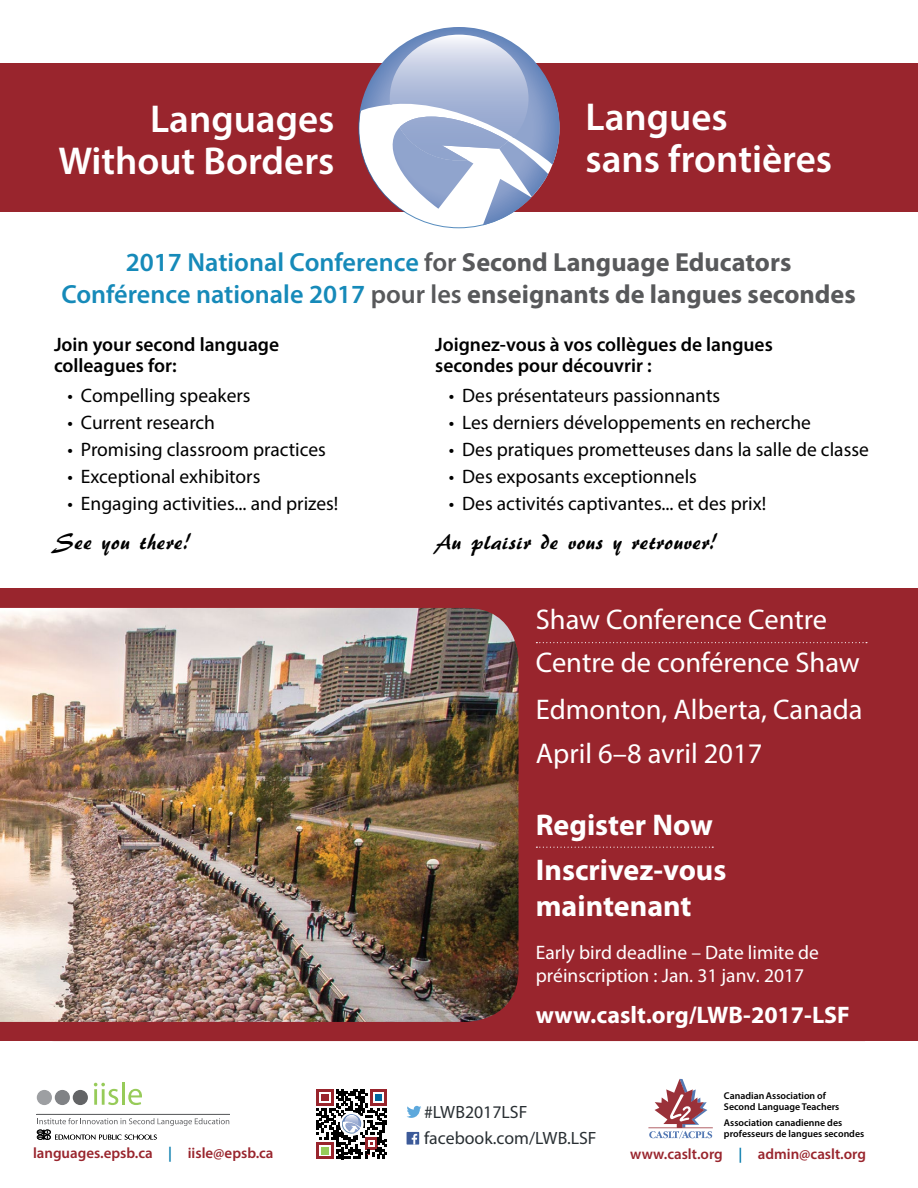
<style>
.page{position:relative;width:918px;height:1188px;background:#fff}
.page>*{position:absolute;margin:0;border:0;box-sizing:border-box;transform-origin:0 0}
.t1{font:600 39px/42px "Myriad Pro";color:#fff;text-align:right}
.t2{font:700 30px/45px "Myriad Pro";color:#fff}
.t3{font:28.5px/43.2px "Myriad Pro";color:#fff}
.t4{font:700 26.25px/31.5px "Myriad Pro";color:#58595b;text-align:center}
.t5{font:700 24px "Myriad Pro";color:#fff}
.t6{font:22.5px "ARBERKLEY";letter-spacing:.03em;color:#000}
.t7{font:19.5px "Myriad Pro";color:#000}
.t8{font:600 19.5px/21px "Myriad Pro";color:#000}
.t9{font:19.5px/23.4px "Myriad Pro";color:#fff}
.t10{font:17.85px/26.4px "Myriad Pro";color:#292f33}
.t11{font:600 15px "Myriad Pro";color:#99252d}
.t12{font:600 9.9px/10.9px "Myriad Pro";color:#000}
.s1{font-weight:600;color:#168ab9}
.s2{font-weight:600}
.s3{color:#0078ab}
</style>
<div class="page">
<div style="left:0;top:64px;width:918px;height:148px;background:#99252d"></div>
<div style="left:0;top:589px;width:918px;height:452px;background:#99252d"></div>
<img style="left:0;top:608px;width:519px;height:414px">
<svg style="left:536px;top:642px;width:331px;height:1px"></svg>
<svg style="left:536px;top:847px;width:177px;height:1px"></svg>
<svg style="left:37px;top:1118px;width:192px;height:22px"></svg>
<hr style="left:37px;top:1114px;width:193px;height:1px;background:#636466">
<svg style="left:94px;top:1083px;width:24px;height:22px"></svg>
<hr style="left:122px;top:1082px;width:3px;height:23px;background:#97cb59">
<svg style="left:128px;top:1089px;width:14px;height:16px"></svg>
<div style="left:37px;top:1090px;width:15px;height:15px;background:#9d9fa2;border-radius:50%"></div>
<div style="left:73px;top:1090px;width:15px;height:15px;background:#636466;border-radius:50%"></div>
<div style="left:55px;top:1090px;width:15px;height:15px;background:#808285;border-radius:50%"></div>
<svg style="left:358px;top:27px;width:202px;height:201px"></svg>
<svg style="left:648px;top:1079px;width:65px;height:60px"></svg>
<svg style="left:317px;top:1089px;width:70px;height:70px"></svg>
<svg style="left:407px;top:1106px;width:14px;height:12px"></svg>
<div style="left:407px;top:1132px;width:12px;height:13px;background:#3c5a99"></div>
<svg style="left:412px;top:1134px;width:5px;height:11px"></svg>
<h1 class="t1" style="left:58px;top:97px;width:278px">Languages<br>Without Borders</h1>
<h1 class="t1" style="left:586px;top:95px;width:248px;text-align:left">Langues<br>sans frontières</h1>
<h3 class="t4" style="left:61px;top:246px;width:796px"><span class="s1">2017 National Conference</span> <span class="s2">for</span> Second Language Educators<br><span class="s1">Conférence nationale 2017</span> <span class="s2">pour les</span> enseignants de langues secondes</h3>
<p class="t8" style="left:54px;top:333px;width:227px">Join your second language colleagues for:</p>
<p class="t7" style="left:67px;top:383px;width:185px">• Compelling speakers</p>
<p class="t7" style="left:67px;top:410px;width:149px">• Current research</p>
<p class="t7" style="left:67px;top:437px;width:260px">• Promising classroom practices</p>
<p class="t7" style="left:67px;top:464px;width:194px">• Exceptional exhibitors</p>
<p class="t7" style="left:67px;top:491px;width:272px">• Engaging activities... and prizes!</p>
<p class="t8" style="left:435px;top:333px;width:339px">Joignez-vous à vos collègues de langues secondes pour découvrir :</p>
<p class="t7" style="left:449px;top:383px;width:273px">• Des présentateurs passionnants</p>
<p class="t7" style="left:449px;top:410px;width:364px">• Les derniers développements en recherche</p>
<p class="t7" style="left:449px;top:437px;width:422px">• Des pratiques prometteuses dans la salle de classe</p>
<p class="t7" style="left:449px;top:464px;width:250px">• Des exposants exceptionnels</p>
<p class="t7" style="left:449px;top:491px;width:319px">• Des activités captivantes... et des prix!</p>
<p class="t6" style="left:53px;top:528px;width:140px">See you there!</p>
<p class="t6" style="left:435px;top:528px;width:284px">Au plaisir de vous y retrouver!</p>
<h3 class="t3" style="left:536px;top:597px;width:326px">Shaw Conference Centre<br>Centre de conférence Shaw</h3>
<h3 class="t3" style="left:536px;top:688px;width:328px">Edmonton, Alberta, Canada<br>April 6–8 avril 2017</h3>
<h2 class="t2" style="left:536px;top:801px;width:192px">Register Now<br>Inscrivez-vous</h2>
<h2 class="t2" style="left:536px;top:882px;width:157px">maintenant</h2>
<p class="t9" style="left:536px;top:940px;width:285px">Early bird deadline – Date limite de préinscription : Jan. 31 janv. 2017</p>
<p class="t5" style="left:536px;top:999px;width:316px">www.caslt.org/LWB-2017-LSF</p>
<p class="t12" style="left:724px;top:1090px;width:117px">Canadian Association of<br>Second Language Teachers</p>
<p class="t12" style="left:724px;top:1117px;width:142px">Association canadienne des professeurs de langues secondes</p>
<p class="t10" style="left:424px;top:1098px;width:174px">#LWB2017LSF facebook.com/LWB.LSF</p>
<p class="t11" style="left:33px;top:1143px;width:242px">languages.epsb.ca <span class="s3">|</span> iisle@epsb.ca</p>
<p class="t11" style="left:630px;top:1144px;width:237px">www.caslt.org <span class="s3">|</span> admin@caslt.org</p>
</div>
